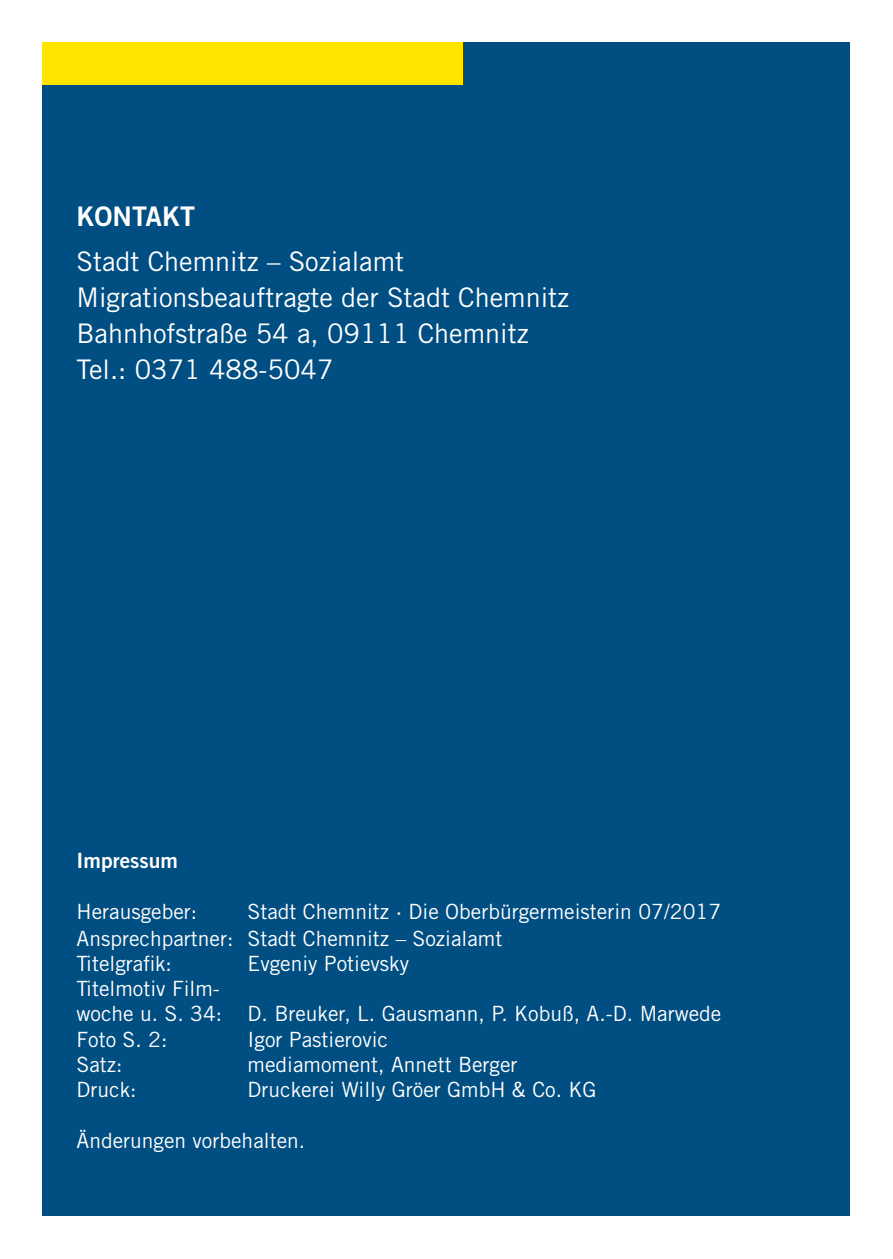
<style>
.page{position:relative;width:893px;height:1259px;background:#fff}
.page>*{position:absolute;margin:0;border:0;box-sizing:border-box;transform-origin:0 0}
.t1{font:27px/36px "Trade Gothic LT Std";color:#fff}
.t2{font:27px "Trade Gothic LT Std Bd 2";color:#fff}
.t3{font:21px/26.1px "Trade Gothic LT Std";color:#fff}
.t4{font:21px "Trade Gothic LT Std Bd 2";color:#fff}
</style>
<div class="page">
<div style="left:42px;top:43px;width:808px;height:1173px;background:#004e82"></div>
<div style="left:42px;top:43px;width:421px;height:42px;background:#ffe400"></div>
<p class="t2" style="left:77px;top:200px;width:120px">KONTAKT</p>
<p class="t1" style="left:77px;top:243px;width:494px">Stadt Chemnitz – Sozialamt<br>Migrationsbeauftragte der Stadt Chemnitz<br>Bahnhofstraße 54 a, 09111 Chemnitz<br>Tel.: 0371 488-5047</p>
<p class="t4" style="left:77px;top:847px;width:103px">Impressum</p>
<p class="t3" style="left:77px;top:898px;width:122px">Herausgeber:</p>
<p class="t3" style="left:77px;top:898px;width:646px;text-indent:171px">Stadt Chemnitz ∙ Die Oberbürgermeisterin 07/2017<br>Ansprechpartner: Stadt Chemnitz – Sozialamt<br>Titelgrafik:</p>
<p class="t3" style="left:248px;top:950px;width:163px">Evgeniy Potievsky</p>
<p class="t3" style="left:77px;top:975px;width:646px;line-height:25.2px">Titelmotiv Film-<br>woche u. S. 34: D. Breuker, L. Gausmann, P. Kobuß, A.-D. Marwede<br>Foto S. 2:</p>
<p class="t3" style="left:248px;top:1025px;width:142px">Igor Pastierovic</p>
<p class="t3" style="left:77px;top:1051px;width:48px">Satz:</p>
<p class="t3" style="left:248px;top:1051px;width:272px">mediamoment, Annett Berger</p>
<p class="t3" style="left:77px;top:1076px;width:62px">Druck:</p>
<p class="t3" style="left:248px;top:1076px;width:350px">Druckerei Willy Gröer GmbH &amp; Co. KG</p>
<p class="t3" style="left:77px;top:1127px;width:230px">Änderungen vorbehalten.</p>
</div>
